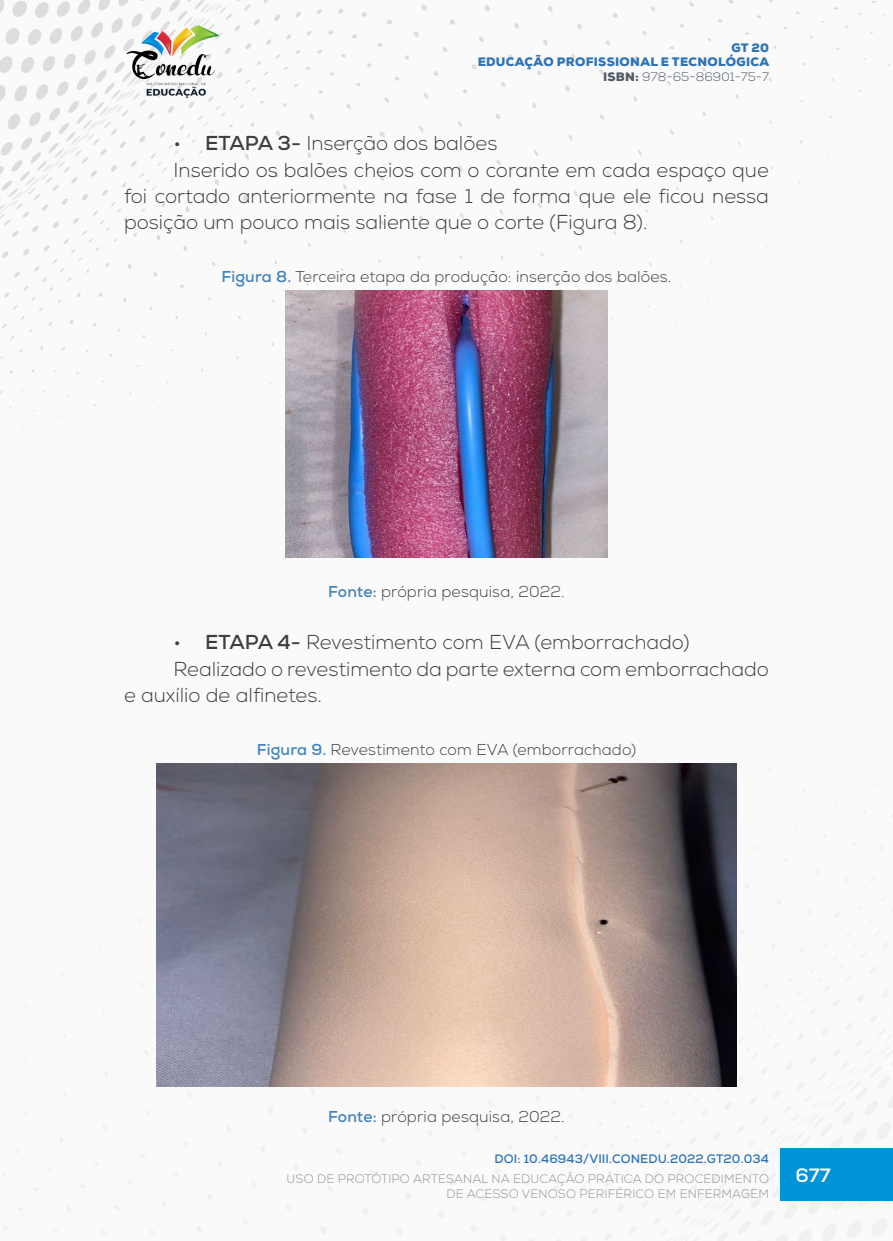
<style>
.page{position:relative;width:893px;height:1241px;background:#fff}
.page>*{position:absolute;margin:0;border:0;box-sizing:border-box;transform-origin:0 0}
._8_CORPO{font:300 20.12px/26.2px "Nexa";color:#3e3e3f;text-align:justify}
.t1{font:700 19.25px "Nexa";color:#fff}
._11_LEGENDAS{font:300 15.75px "Nexa";letter-spacing:.01em;color:#3e3e3f}
._12_FONTES{font:300 15.75px "Nexa";letter-spacing:.01em;color:#3e3e3f}
.t2{font:300 12.25px/14px "Nexa";letter-spacing:.01em;color:#939598;text-align:right}
.t3{font:900 12.25px/14.7px "Nexa";letter-spacing:.025em;color:#2e74b5;text-align:right}
.t4{font:700 12.25px "Nexa";letter-spacing:.01em;color:#2e74b5}
.s1{color:#505b64}
.s2{font-weight:300;color:#505b64}
.s3{font-weight:700}
.s4{font-weight:700;color:#4382bc}
</style>
<div class="page">
<img style="left:0;top:0;width:893px;height:1240px">
<div style="left:781px;top:1148px;width:112px;height:52px;background:#0093d8"></div>
<img style="left:124px;top:25px;width:98px;height:74px">
<img style="left:285px;top:291px;width:323px;height:266px">
<img style="left:156px;top:763px;width:581px;height:323px">
<p class="t3" style="left:478px;top:40px;width:293px">GT 20<br>EDUCAÇÃO PROFISSIONAL E TECNOLÓGICA<br><span class="s1">ISBN:</span> <span class="s2">978-65-86901-75-7</span></p>
<p class="_8_CORPO" style="left:174px;top:131px;width:325px">• <span class="s3">ETAPA 3-</span> Inserção dos balões</p>
<p class="_8_CORPO" style="left:124px;top:157px;width:646px;text-indent:50px">Inserido os balões cheios com o corante em cada espaço que foi cortado anteriormente na fase 1 de forma que ele ficou nessa posição um pouco mais saliente que o corte (Figura 8).</p>
<p class="_11_LEGENDAS" style="left:222px;top:267px;width:451px"><span class="s4">Figura 8.</span> Terceira etapa da produção: inserção dos balões.</p>
<p class="_12_FONTES" style="left:328px;top:582px;width:238px"><span class="s4">Fonte:</span> própria pesquisa, 2022.</p>
<p class="_8_CORPO" style="left:174px;top:630px;width:518px">• <span class="s3">ETAPA 4-</span> Revestimento com EVA (emborrachado)</p>
<p class="_8_CORPO" style="left:124px;top:656px;width:646px;text-indent:50px">Realizado o revestimento da parte externa com emborrachado e auxílio de alfinetes.</p>
<p class="_11_LEGENDAS" style="left:257px;top:739px;width:381px"><span class="s4">Figura 9.</span> Revestimento com EVA (emborrachado)</p>
<p class="_12_FONTES" style="left:328px;top:1107px;width:238px"><span class="s4">Fonte:</span> própria pesquisa, 2022.</p>
<p class="t4" style="left:494px;top:1150px;width:276px">DOI: 10.46943/VIII.CONEDU.2022.GT20.034</p>
<p class="t2" style="left:287px;top:1172px;width:484px">USO DE PROTÓTIPO ARTESANAL NA EDUCAÇÃO PRÁTICA DO PROCEDIMENTO<br>DE ACESSO VENOSO PERIFÉRICO EM ENFERMAGEM</p>
<p class="t1" style="left:796px;top:1162px;width:36px">677</p>
</div>
